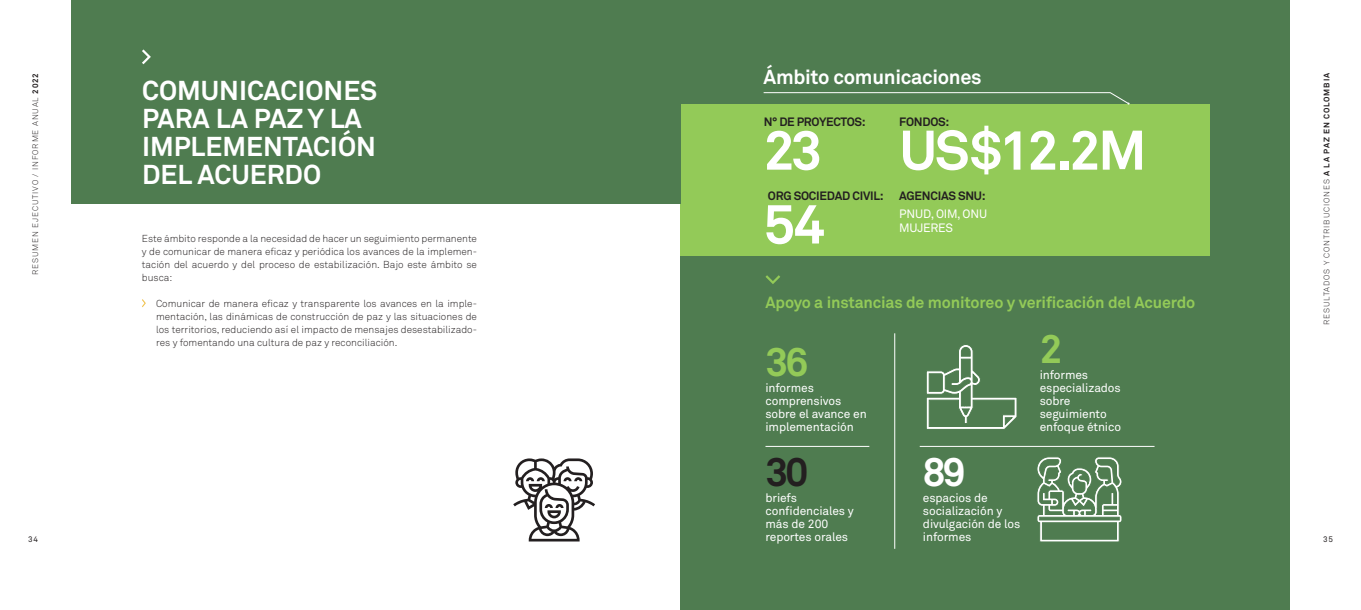
<style>
.page{position:relative;width:1361px;height:610px;background:#fff}
.page>*{position:absolute;margin:0;border:0;box-sizing:border-box;transform-origin:0 0}
.Info_Cifra1{font:700 55px "Akkurat Std";letter-spacing:-.045em;color:#fff}
.Info_Cifra2{font:700 40px "Akkurat Std";color:#93ca58}
.Info_Cifra2-2{font:700 40px "Akkurat Std";color:#231f20}
.Info_Cifra2-3{font:700 40px "Akkurat Std";color:#fff}
.Titulo_Ambito{font:700 27px/28px "Akkurat Std";color:#fff}
._1_Titulo{font:700 20px "Akkurat Std";letter-spacing:-.015em;color:#fff}
.Info_sub1{font:700 16px "Akkurat Std";letter-spacing:-.01em;color:#93ca58}
.Info_text2_Cifra{font:12px/13px "Akkurat Std";letter-spacing:-.01em;color:#fff}
.Info_sub2{font:700 12px "Akkurat Std";letter-spacing:-.02em;color:#231f20}
._2_Entradilla_y_Dest{font:12px/14.4px "Akkurat Std";letter-spacing:-.02em;color:#fff}
._4_Texto_Bullet{font:300 10px/13px "Akkurat Std";color:#231f20;text-align:justify}
._3_Texto_General{font:300 10px/13px "Akkurat Std";color:#231f20;text-align:justify}
.t1{font:300 8px "Akkurat Std";letter-spacing:.11em;color:#231f20}
.t2{font:8px "Akkurat Std";color:#231f20}
.s1{font-weight:700}
</style>
<div class="page">
<div style="left:680px;top:0;width:610px;height:609px;background:#4f7c50"></div>
<div style="left:680px;top:104px;width:529px;height:152px;background:#93ca58"></div>
<svg style="left:765px;top:275px;width:15px;height:9px"></svg>
<hr style="left:765px;top:446px;width:104px;height:1px;background:#fff">
<hr style="left:919px;top:446px;width:235px;height:1px;background:#fff">
<svg style="left:763px;top:92px;width:366px;height:13px"></svg>
<hr style="left:894px;top:333px;width:1px;height:215px;background:#fff">
<svg style="left:926px;top:345px;width:91px;height:84px"></svg>
<svg style="left:1037px;top:457px;width:85px;height:85px"></svg>
<div style="left:71px;top:0;width:609px;height:203px;background:#4f7c50"></div>
<svg style="left:142px;top:299px;width:4px;height:8px"></svg>
<svg style="left:142px;top:49px;width:9px;height:15px"></svg>
<svg style="left:513px;top:458px;width:82px;height:83px"></svg>
<p class="_1_Titulo" style="left:763px;top:64px;width:220px">Ámbito comunicaciones</p>
<p class="t1" style="left:1321px;top:325px;width:253px;rotate:-90deg">RESULTADOS Y CONTRIBUCIONES <span class="s1">A LA PAZ EN COLOMBIA</span></p>
<p class="t1" style="left:31px;top:275px;width:203px;rotate:-90deg">RESUMEN EJECUTIVO / INFORME ANUAL <span class="s1">2022</span></p>
<p class="Titulo_Ambito" style="left:142px;top:76px;width:237px">COMUNICACIONES<br>PARA LA PAZ Y LA<br>IMPLEMENTACIÓN<br>DEL ACUERDO</p>
<p class="Info_sub2" style="left:763px;top:114px;width:104px">N° DE PROYECTOS:</p>
<p class="Info_sub2" style="left:899px;top:114px;width:52px">FONDOS:</p>
<p class="Info_Cifra1" style="left:899px;top:116px;width:248px">US$12.2M</p>
<p class="Info_Cifra1" style="left:763px;top:116px;width:60px">23</p>
<p class="Info_sub2" style="left:768px;top:188px;width:117px">ORG SOCIEDAD CIVIL:</p>
<p class="Info_sub2" style="left:899px;top:188px;width:88px">AGENCIAS SNU:</p>
<p class="Info_Cifra1" style="left:763px;top:190px;width:63px">54</p>
<p class="_2_Entradilla_y_Dest" style="left:899px;top:206px;width:89px">PNUD, OIM, ONU<br>MUJERES</p>
<p class="_3_Texto_General" style="left:142px;top:232px;width:337px">Este ámbito responde a la necesidad de hacer un seguimiento permanente y de comunicar de manera eficaz y periódica los avances de la implemen&shy;tación del acuerdo y del proceso de estabilización. Bajo este ámbito se busca:</p>
<p class="_4_Texto_Bullet" style="left:156px;top:297px;width:322px">Comunicar de manera eficaz y transparente los avances en la imple&shy;mentación, las dinámicas de construcción de paz y las situaciones de los territorios, reduciendo así el impacto de mensajes desestabilizado&shy;res y fomentando una cultura de paz y reconciliación.</p>
<p class="Info_sub1" style="left:765px;top:292px;width:431px">Apoyo a instancias de monitoreo y verificación del Acuerdo</p>
<p class="Info_Cifra2" style="left:1040px;top:324px;width:24px">2</p>
<p class="Info_text2_Cifra" style="left:1040px;top:368px;width:83px">informes especializados sobre seguimiento enfoque étnico</p>
<p class="Info_Cifra2" style="left:765px;top:337px;width:44px">36</p>
<p class="Info_text2_Cifra" style="left:765px;top:381px;width:103px">informes comprensivos sobre el avance en implementación</p>
<p class="Info_Cifra2-2" style="left:765px;top:447px;width:44px">30</p>
<p class="Info_text2_Cifra" style="left:765px;top:491px;width:90px">briefs confidenciales y más de 200 reportes orales</p>
<p class="Info_Cifra2-3" style="left:923px;top:447px;width:44px">89</p>
<p class="Info_text2_Cifra" style="left:923px;top:491px;width:99px">espacios de socialización y divulgación de los informes</p>
<p class="t2" style="left:28px;top:534px;width:11px">34</p>
<p class="t2" style="left:1323px;top:534px;width:11px">35</p>
</div>
